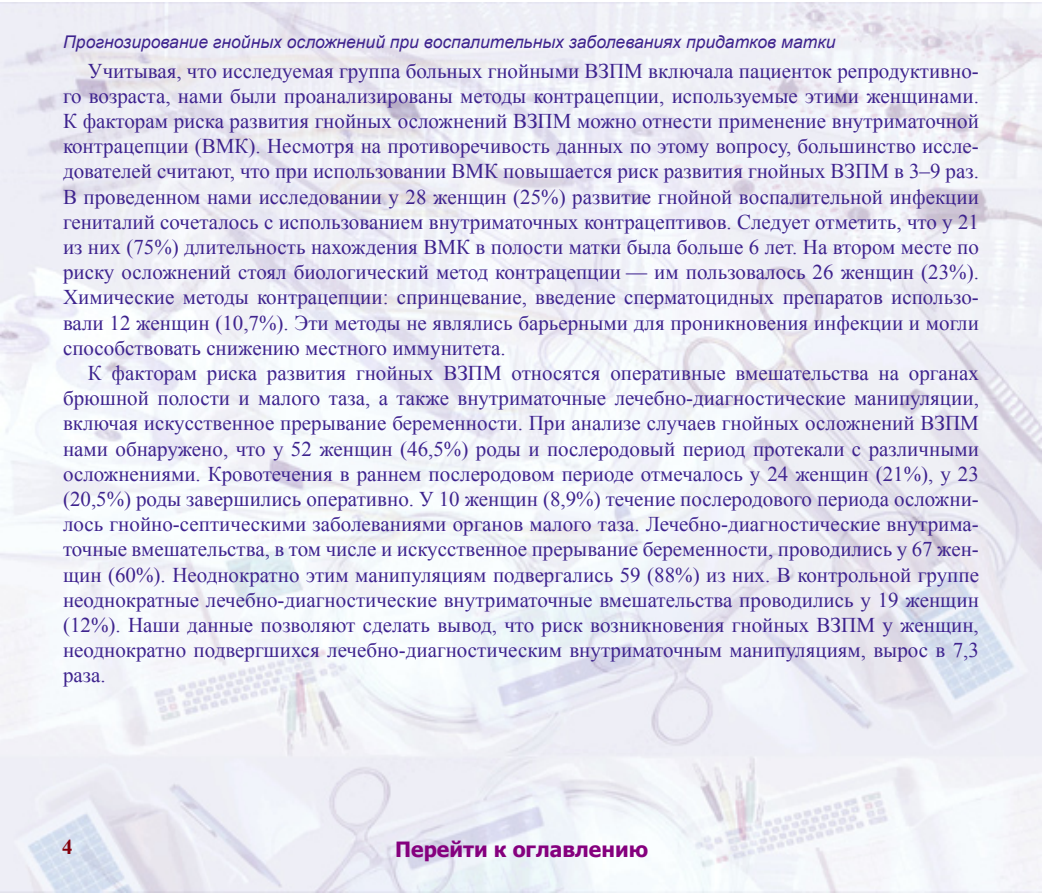
<style>
.page{position:relative;width:1042px;height:893px;background:#fff}
.page>*{position:absolute;margin:0;border:0;box-sizing:border-box;transform-origin:0 0}
.t1{font:21px/25.2px "Times New Roman";color:#3e238e;text-align:justify}
.t2{font:700 21px "Tahoma";color:#85007e}
.t3{font:700 21px "Times New Roman";color:#85000c}
.t4{font:italic 17.5px "Arial";color:#3e238e}
</style>
<div class="page">
<img style="left:0;top:2px;width:1041px;height:891px">
<p class="t4" style="left:63px;top:31px;width:774px">Прогнозирование гнойных осложнений при воспалительных заболеваниях придатков матки</p>
<p class="t1" style="left:63px;top:58px;width:917px;text-indent:25px">Учитывая, что исследуемая группа больных гнойными ВЗПМ включала пациенток репродуктивно&shy;го возраста, нами были проанализированы методы контрацепции, используемые этими женщинами.<br>К факторам риска развития гнойных осложнений ВЗПМ можно отнести применение внутриматочной контрацепции (ВМК). Несмотря на противоречивость данных по этому вопросу, большинство иссле&shy;дователей считают, что при использовании ВМК повышается риск развития гнойных ВЗПМ в 3–9 раз.<br>В проведенном нами исследовании у 28 женщин (25%) развитие гнойной воспалительной инфекции гениталий сочеталось с использованием внутриматочных контрацептивов. Следует отметить, что у 21 из них (75%) длительность нахождения ВМК в полости матки была больше 6 лет. На втором месте по риску осложнений стоял биологический метод контрацепции — им пользовалось 26 женщин (23%).<br>Химические методы контрацепции: спринцевание, введение сперматоцидных препаратов использо&shy;вали 12 женщин (10,7%). Эти методы не являлись барьерными для проникновения инфекции и могли способствовать снижению местного иммунитета.</p>
<p class="t1" style="left:63px;top:360px;width:917px;text-indent:25px">К факторам риска развития гнойных ВЗПМ относятся оперативные вмешательства на органах брюшной полости и малого таза, а также внутриматочные лечебно-диагностические манипуляции, включая искусственное прерывание беременности. При анализе случаев гнойных осложнений ВЗПМ нами обнаружено, что у 52 женщин (46,5%) роды и послеродовый период протекали с различными осложнениями. Кровотечения в раннем послеродовом периоде отмечалось у 24 женщин (21%), у 23 (20,5%) роды завершились оперативно. У 10 женщин (8,9%) течение послеродового периода осложни&shy;лось гнойно-септическими заболеваниями органов малого таза. Лечебно-диагностические внутрима&shy;точные вмешательства, в том числе и искусственное прерывание беременности, проводились у 67 жен&shy;щин (60%). Неоднократно этим манипуляциям подвергались 59 (88%) из них. В контрольной группе неоднократные лечебно-диагностические внутриматочные вмешательства проводились у 19 женщин (12%). Наши данные позволяют сделать вывод, что риск возникновения гнойных ВЗПМ у женщин, неоднократно подвергшихся лечебно-диагностическим внутриматочным манипуляциям, вырос в 7,3 раза.</p>
<p class="t3" style="left:62px;top:832px;width:12px">4</p>
<p class="t2" style="left:395px;top:835px;width:254px">Перейти к оглавлению</p>
</div>
